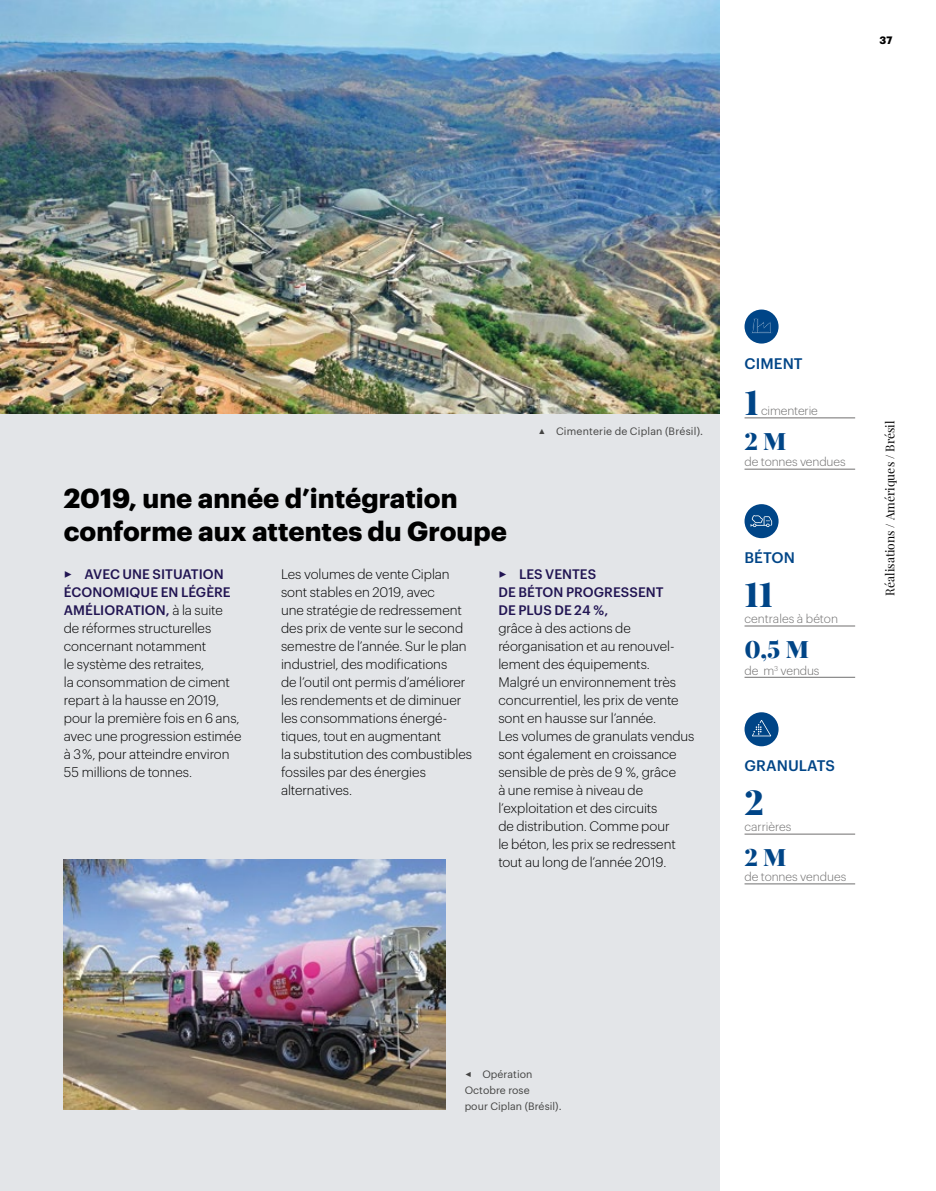
<style>
.page{position:relative;width:936px;height:1191px;background:#fff}
.page>*{position:absolute;margin:0;border:0;box-sizing:border-box;transform-origin:0 0}
.t1{font:900 34.5px "Playfair Display";color:#004587}
.t2{font:700 27px/33px "Graphik";color:#000}
.t3{font:900 24px "Playfair Display";color:#004587}
.t4{font:500 15px "Graphik";letter-spacing:.005em;color:#004587}
.t5{font:300 13.5px/18px "Graphik";letter-spacing:-.005em;color:#000}
.t6{font:500 13.5px/18px "Graphik";color:#211452}
.t7{font:300 12px "Graphik";letter-spacing:-.01em;color:#706f6f}
.t8{font:12px "Playfair Display";color:#000}
.t9{font:10.5px/15.8px "Graphik";letter-spacing:.005em;color:#434342}
.t10{font:700 10.5px "Graphik";color:#000}
.s1{color:#211452}
.s2{font-weight:500;color:#211452}
</style>
<div class="page">
<div style="left:0;top:0;width:719px;height:1191px;background:#e3e5e8"></div>
<img style="left:0;top:0;width:719px;height:413px">
<img style="left:64px;top:859px;width:381px;height:251px">
<hr style="left:744px;top:417px;width:111px;height:1px;background:#706f6f">
<hr style="left:744px;top:469px;width:111px;height:1px;background:#706f6f">
<hr style="left:744px;top:626px;width:111px;height:1px;background:#706f6f">
<hr style="left:744px;top:677px;width:111px;height:1px;background:#706f6f">
<hr style="left:744px;top:834px;width:111px;height:1px;background:#706f6f">
<hr style="left:744px;top:883px;width:111px;height:1px;background:#706f6f">
<div style="left:744px;top:309px;width:34px;height:34px;background:#004587;border-radius:50%"></div>
<svg style="left:752px;top:318px;width:19px;height:15px"></svg>
<div style="left:744px;top:504px;width:34px;height:34px;background:#004587;border-radius:50%"></div>
<svg style="left:750px;top:515px;width:22px;height:12px"></svg>
<div style="left:744px;top:712px;width:34px;height:34px;background:#004587;border-radius:50%"></div>
<svg style="left:752px;top:720px;width:19px;height:16px"></svg>
<p class="t10" style="left:879px;top:32px;width:14px">37</p>
<p class="t4" style="left:744px;top:352px;width:60px">CIMENT</p>
<h1 class="t1" style="left:744px;top:375px;width:16px">1</h1>
<p class="t7" style="left:761px;top:402px;width:58px">cimenterie</p>
<h3 class="t3" style="left:744px;top:422px;width:43px">2 M</h3>
<p class="t7" style="left:744px;top:453px;width:103px">de tonnes vendues</p>
<p class="t9" style="left:556px;top:422px;width:149px">Cimenterie de Ciplan (Brésil).</p>
<p class="t8" style="left:880px;top:595px;width:176px;rotate:-90deg">Réalisations / Amériques / Brésil</p>
<h2 class="t2" style="left:64px;top:479px;width:444px">2019, une année d’intégration conforme aux attentes du Groupe</h2>
<p class="t5" style="left:64px;top:564px;width:179px"><span class="s1">✓</span> <span class="s2">AVEC UNE SITUATION<br>ÉCONOMIQUE EN LÉGÈRE<br>AMÉLIORATION,</span> à la suite de réformes structurelles concernant notamment<br>le système des retraites,<br>la consommation de ciment repart à la hausse en 2019, pour la première fois en 6 ans, avec une progression estimée à 3 %, pour atteindre environ<br>55 millions de tonnes.</p>
<p class="t5" style="left:281px;top:564px;width:192px">Les volumes de vente Ciplan sont stables en 2019, avec<br>une stratégie de redressement des prix de vente sur le second semestre de l’année. Sur le plan industriel, des modifications<br>de l’outil ont permis d’améliorer les rendements et de diminuer les consommations énergé&shy;tiques, tout en augmentant<br>la substitution des combustibles fossiles par des énergies alternatives.</p>
<p class="t6" style="left:498px;top:564px;width:167px">✓ LES VENTES<br>DE BÉTON PROGRESSENT<br>DE PLUS DE 24 %,</p>
<p class="t4" style="left:744px;top:546px;width:52px">BÉTON</p>
<h1 class="t1" style="left:744px;top:566px;width:30px">11</h1>
<p class="t7" style="left:744px;top:610px;width:95px">centrales à béton</p>
<h3 class="t3" style="left:744px;top:630px;width:66px">0,5 M</h3>
<p class="t7" style="left:744px;top:661px;width:76px">de m<sup>3</sup> vendus</p>
<p class="t5" style="left:498px;top:618px;width:198px">grâce à des actions de réorganisation et au renouvel&shy;lement des équipements.<br>Malgré un environnement très concurrentiel, les prix de vente sont en hausse sur l’année.<br>Les volumes de granulats vendus sont également en croissance sensible de près de 9 %, grâce<br>à une remise à niveau de l’exploitation et des circuits<br>de distribution. Comme pour<br>le béton, les prix se redressent tout au long de l’année 2019.</p>
<p class="t4" style="left:744px;top:754px;width:92px">GRANULATS</p>
<h1 class="t1" style="left:744px;top:774px;width:21px">2</h1>
<p class="t7" style="left:744px;top:818px;width:48px">carrières</p>
<h3 class="t3" style="left:744px;top:838px;width:43px">2 M</h3>
<p class="t7" style="left:744px;top:868px;width:103px">de tonnes vendues</p>
<p class="t9" style="left:464px;top:1065px;width:98px;text-indent:18px">Opération<br>Octobre rose<br>pour Ciplan (Brésil).</p>
</div>
